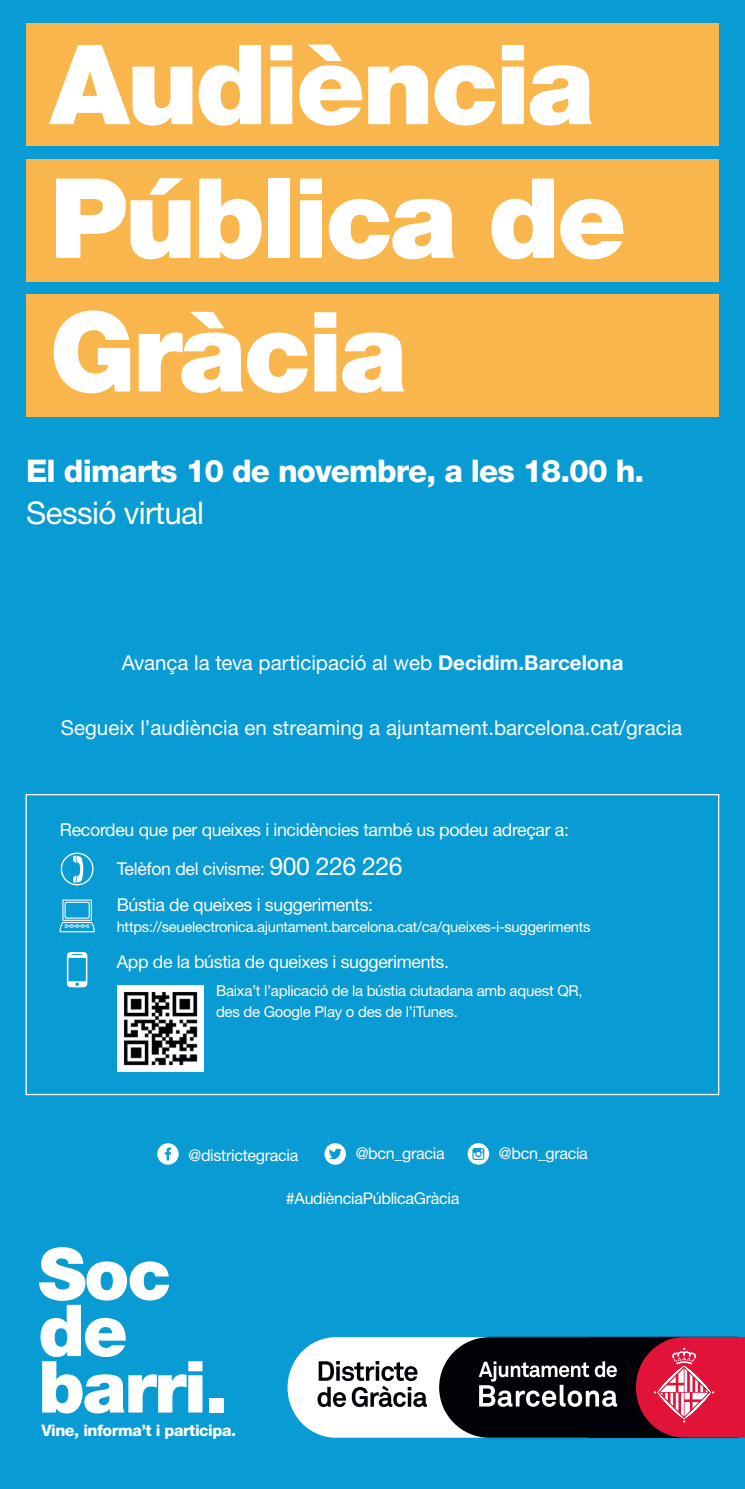
<style>
.page{position:relative;width:745px;height:1489px;background:#fff}
.page>*{position:absolute;margin:0;border:0;box-sizing:border-box;transform-origin:0 0}
.t1{font:900 110.88px/133.6px "Helvetica Neue LT Std";letter-spacing:-.03em;color:#fff}
.t2{font:900 71.75px/56.4px "Helvetica Neue LT Std";letter-spacing:-.03em;color:#fff}
.t3{font:800 31.25px "Helvetica Neue LT Std";letter-spacing:-.03em;color:#fff}
.t4{font:31.25px "Helvetica Neue LT Std";letter-spacing:-.02em;color:#fff}
.t5{font:20.5px "Helvetica Neue LT Std";color:#fff}
.t6{font:17.75px/39px "Helvetica Neue LT Std";letter-spacing:-.02em;color:#fff}
.t7{font:16.12px "Helvetica Neue LT Std";letter-spacing:-.02em;color:#fff}
.t8{font:800 15.88px "Helvetica Neue LT Std";letter-spacing:-.03em;color:#fff}
.t9{font:15px/21.2px "Helvetica Neue LT Std";letter-spacing:-.02em;color:#fff}
.t10{font:14.75px "Helvetica Neue LT Std";letter-spacing:-.02em;color:#fff}
.s1{font-weight:700}
.s2{font-size:24.75px}
</style>
<div class="page">
<div style="left:0;top:0;width:744px;height:1488px;background:#099bd3"></div>
<div style="left:26px;top:24px;width:692px;height:122px;background:#f9b64d"></div>
<div style="left:26px;top:159px;width:692px;height:122px;background:#f9b64d"></div>
<div style="left:26px;top:294px;width:692px;height:122px;background:#f9b64d"></div>
<img style="left:117px;top:985px;width:86px;height:86px">
<svg style="left:324px;top:1143px;width:22px;height:21px"></svg>
<svg style="left:157px;top:1143px;width:22px;height:21px"></svg>
<svg style="left:467px;top:1143px;width:22px;height:21px"></svg>
<svg style="left:60px;top:899px;width:35px;height:33px"></svg>
<svg style="left:61px;top:852px;width:32px;height:33px"></svg>
<svg style="left:67px;top:952px;width:20px;height:35px"></svg>
<svg style="left:287px;top:1336px;width:457px;height:101px;background:#866570"></svg>
<h1 class="t1" style="left:50px;top:34px;width:578px">Audiència<br>Pública de<br>Gràcia</h1>
<h3 class="t3" style="left:26px;top:459px;width:619px">El dimarts 10 de novembre, a les 18.00 h.</h3>
<h3 class="t4" style="left:26px;top:502px;width:179px">Sessió virtual</h3>
<p class="t5" style="left:122px;top:655px;width:503px">Avança la teva participació al web <span class="s1">Decidim.Barcelona</span></p>
<p class="t5" style="left:61px;top:720px;width:622px">Segueix l’audiència en streaming a ajuntament.barcelona.cat/gracia</p>
<p class="t6" style="left:117px;top:813px;width:453px;text-indent:-57px">Recordeu que per queixes i incidències també us podeu adreçar a:<br>Telèfon del civisme: <span class="s2">900 226 226</span></p>
<p class="t6" style="left:117px;top:887px;width:258px">Bústia de queixes i suggeriments:</p>
<p class="t10" style="left:117px;top:921px;width:475px">https://seuelectronica.ajuntament.barcelona.cat/ca/queixes-i-suggeriments</p>
<p class="t6" style="left:117px;top:944px;width:333px">App de la bústia de queixes i suggeriments.</p>
<p class="t9" style="left:216px;top:982px;width:368px">Baixa’t l’aplicació de la bústia ciutadana amb aquest QR, des de Google Play o des de l’iTunes.</p>
<p class="t7" style="left:188px;top:1149px;width:111px">@districtegracia</p>
<p class="t7" style="left:355px;top:1147px;width:90px">@bcn_gracia</p>
<p class="t7" style="left:498px;top:1147px;width:90px">@bcn_gracia</p>
<h2 class="t2" style="left:38px;top:1256px;width:192px">Soc de barri.</h2>
<p class="t8" style="left:41px;top:1424px;width:196px">Vine, informa’t i participa.</p>
<p class="t7" style="left:286px;top:1192px;width:175px">#AudiènciaPúblicaGràcia</p>
</div>
